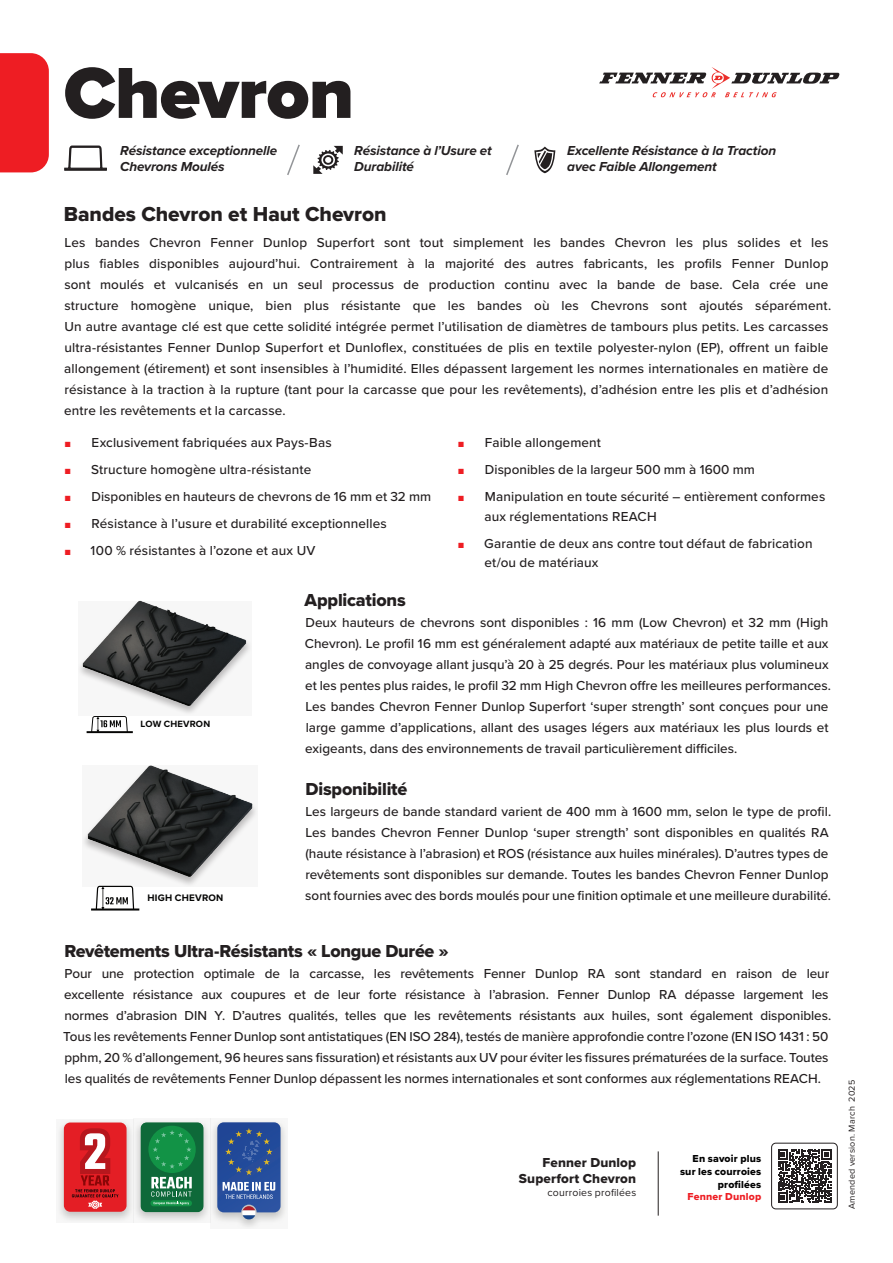
<style>
.page{position:relative;width:893px;height:1263px;background:#fff}
.page>*{position:absolute;margin:0;border:0;box-sizing:border-box;transform-origin:0 0}
.t1{font:900 74.85px "Proxima Nova";letter-spacing:-.01em;color:#231f20}
.t2{font:21px "Proxima Nova Extrabld";color:#231f20}
.t3{font:18px "Proxima Nova Extrabld";letter-spacing:-.015em;color:#231f20}
.t4{font:500 13.5px/21px "Proxima Nova";color:#231f20}
.t5{font:italic 700 13.5px/16.2px "Proxima Nova";letter-spacing:-.005em;color:#231f20}
.t6{font:13.5px/16.2px "Proxima Nova Extrabld";letter-spacing:.01em;color:#231f20;text-align:right}
.t7{font:10.5px/12.6px "Proxima Nova Extrabld";letter-spacing:.015em;color:#000001;text-align:right}
.t8{font:10.5px "Proxima Nova";letter-spacing:.02em;color:#231f20}
.t9{font:10.5px "Proxima Nova Extrabld";letter-spacing:.015em;color:#ee1d23}
.t10{font:700 9.75px "Proxima Nova";letter-spacing:.02em;color:#050504}
.t11{font:700 9.45px "Proxima Nova";letter-spacing:.02em;color:#050504}
.t12{font:9px "Proxima Nova";letter-spacing:.025em;color:#231f20}
.s1{font-size:9px;color:#ee1d23}
</style>
<div class="page">
<svg style="left:313px;top:146px;width:30px;height:28px"></svg>
<svg style="left:287px;top:144px;width:13px;height:31px"></svg>
<svg style="left:506px;top:144px;width:13px;height:31px"></svg>
<svg style="left:534px;top:147px;width:21px;height:26px"></svg>
<svg style="left:64px;top:145px;width:43px;height:26px"></svg>
<div style="left:0;top:53px;width:49px;height:119px;background:#ee1d23"></div>
<svg style="left:599px;top:67px;width:241px;height:30px"></svg>
<hr style="left:658px;top:1151px;width:1px;height:64px;background:#231f20">
<svg style="left:58px;top:1120px;width:75px;height:102px;fill:#ebebeb"></svg>
<div style="left:64px;top:1122px;width:63px;height:90px;background:#e41e25;border-radius:6px"></div>
<svg style="left:72px;top:1128px;width:46px;height:81px"></svg>
<svg style="left:133px;top:1119px;width:77px;height:104px;fill:#ececec"></svg>
<svg style="left:140px;top:1122px;width:64px;height:90px;background:#278551"></svg>
<svg style="left:210px;top:1118px;width:77px;height:111px;fill:#f1f1f1"></svg>
<svg style="left:217px;top:1122px;width:64px;height:97px;background:#4463a1"></svg>
<div style="left:242px;top:1210px;width:14px;height:5px;background:#fff"></div>
<img style="left:78px;top:600px;width:171px;height:114px">
<svg style="left:87px;top:716px;width:46px;height:17px"></svg>
<img style="left:83px;top:765px;width:174px;height:119px">
<svg style="left:91px;top:886px;width:48px;height:24px"></svg>
<div style="left:771px;top:1143px;width:67px;height:66px;border:1px solid #231f20;border-radius:4px"></div>
<svg style="left:831px;top:1149px;width:1px;height:54px"></svg>
<svg style="left:778px;top:1149px;width:53px;height:54px"></svg>
<p class="t1" style="left:64px;top:37px;width:292px">Chevron</p>
<p class="t5" style="left:354px;top:142px;width:139px">Résistance à l’Usure et<br>Durabilité</p>
<p class="t5" style="left:567px;top:142px;width:211px">Excellente Résistance à la Traction avec Faible Allongement</p>
<p class="t2" style="left:64px;top:198px;width:324px">Bandes Chevron et Haut Chevron</p>
<p class="t5" style="left:120px;top:142px;width:159px">Résistance exceptionnelle<br>Chevrons Moulés</p>
<p class="t4" style="left:64px;top:231px;width:769px">Les bandes Chevron Fenner Dunlop Superfort sont tout simplement les bandes Chevron les plus solides et les plus fiables disponibles aujourd’hui. Contrairement à la majorité des autres fabricants, les profils Fenner Dunlop sont moulés et vulcanisés en un seul processus de production continu avec la bande de base. Cela crée une structure homogène unique, bien plus résistante que les bandes où les Chevrons sont ajoutés séparément.<br>Un autre avantage clé est que cette solidité intégrée permet l’utilisation de diamètres de tambours plus petits. Les carcasses ultra-résistantes Fenner Dunlop Superfort et Dunloflex, constituées de plis en textile polyester-nylon (EP), offrent un faible allongement (étirement) et sont insensibles à l’humidité. Elles dépassent largement les normes internationales en matière de résistance à la traction à la rupture (tant pour la carcasse que pour les revêtements), d’adhésion entre les plis et d’adhésion entre les revêtements et la carcasse.</p>
<p class="t4" style="left:65px;top:432px;width:268px"><span class="s1">■</span> Exclusivement fabriquées aux Pays-Bas</p>
<p class="t4" style="left:65px;top:459px;width:248px"><span class="s1">■</span> Structure homogène ultra-résistante</p>
<p class="t4" style="left:65px;top:486px;width:368px"><span class="s1">■</span> Disponibles en hauteurs de chevrons de 16 mm et 32 mm</p>
<p class="t4" style="left:65px;top:513px;width:323px"><span class="s1">■</span> Résistance à l’usure et durabilité exceptionnelles</p>
<p class="t4" style="left:65px;top:540px;width:252px"><span class="s1">■</span> 100 % résistantes à l’ozone et aux UV</p>
<p class="t4" style="left:458px;top:432px;width:144px"><span class="s1">■</span> Faible allongement</p>
<p class="t4" style="left:458px;top:459px;width:298px"><span class="s1">■</span> Disponibles de la largeur 500 mm à 1600 mm</p>
<p class="t4" style="left:484px;top:487px;width:342px;line-height:19.5px;text-indent:-26px"><span class="s1">■</span> Manipulation en toute sécurité – entièrement conformes aux réglementations REACH</p>
<p class="t4" style="left:484px;top:533px;width:329px;line-height:19.5px;text-indent:-26px"><span class="s1">■</span> Garantie de deux ans contre tout défaut de fabrication et/ou de matériaux</p>
<p class="t11" style="left:141px;top:717px;width:71px">LOW CHEVRON</p>
<p class="t10" style="left:147px;top:890px;width:77px">HIGH CHEVRON</p>
<p class="t3" style="left:305px;top:587px;width:103px">Applications</p>
<p class="t4" style="left:305px;top:612px;width:528px">Deux hauteurs de chevrons sont disponibles : 16 mm (Low Chevron) et 32 mm (High Chevron). Le profil 16 mm est généralement adapté aux matériaux de petite taille et aux angles de convoyage allant jusqu’à 20 à 25 degrés. Pour les matériaux plus volumineux et les pentes plus raides, le profil 32 mm High Chevron offre les meilleures performances.<br>Les bandes Chevron Fenner Dunlop Superfort ‘super strength’ sont conçues pour une large gamme d’applications, allant des usages légers aux matériaux les plus lourds et exigeants, dans des environnements de travail particulièrement difficiles.</p>
<p class="t3" style="left:305px;top:776px;width:103px">Disponibilité</p>
<p class="t4" style="left:305px;top:801px;width:527px">Les largeurs de bande standard varient de 400 mm à 1600 mm, selon le type de profil.<br>Les bandes Chevron Fenner Dunlop ‘super strength’ sont disponibles en qualités RA (haute résistance à l’abrasion) et ROS (résistance aux huiles minérales). D’autres types de revêtements sont disponibles sur demande. Toutes les bandes Chevron Fenner Dunlop sont fournies avec des bords moulés pour une finition optimale et une meilleure durabilité.</p>
<p class="t3" style="left:64px;top:937px;width:386px">Revêtements Ultra-Résistants « Longue Durée »</p>
<p class="t4" style="left:63px;top:962px;width:769px">Pour une protection optimale de la carcasse, les revêtements Fenner Dunlop RA sont standard en raison de leur excellente résistance aux coupures et de leur forte résistance à l’abrasion. Fenner Dunlop RA dépasse largement les normes d’abrasion DIN Y. D’autres qualités, telles que les revêtements résistants aux huiles, sont également disponibles.<br>Tous les revêtements Fenner Dunlop sont antistatiques (EN ISO 284), testés de manière approfondie contre l’ozone (EN ISO 1431 : 50 pphm, 20 % d’allongement, 96 heures sans fissuration) et résistants aux UV pour éviter les fissures prématurées de la surface. Toutes les qualités de revêtements Fenner Dunlop dépassent les normes internationales et sont conformes aux réglementations REACH.</p>
<p class="t6" style="left:519px;top:1154px;width:119px">Fenner Dunlop<br>Superfort Chevron</p>
<p class="t8" style="left:548px;top:1184px;width:90px">courroies profilées</p>
<p class="t7" style="left:680px;top:1152px;width:83px">En savoir plus sur les courroies profilées</p>
<p class="t9" style="left:688px;top:1189px;width:75px">Fenner Dunlop</p>
<p class="t12" style="left:845px;top:1209px;width:130px;rotate:-90deg">Amended version. March 2025</p>
</div>
